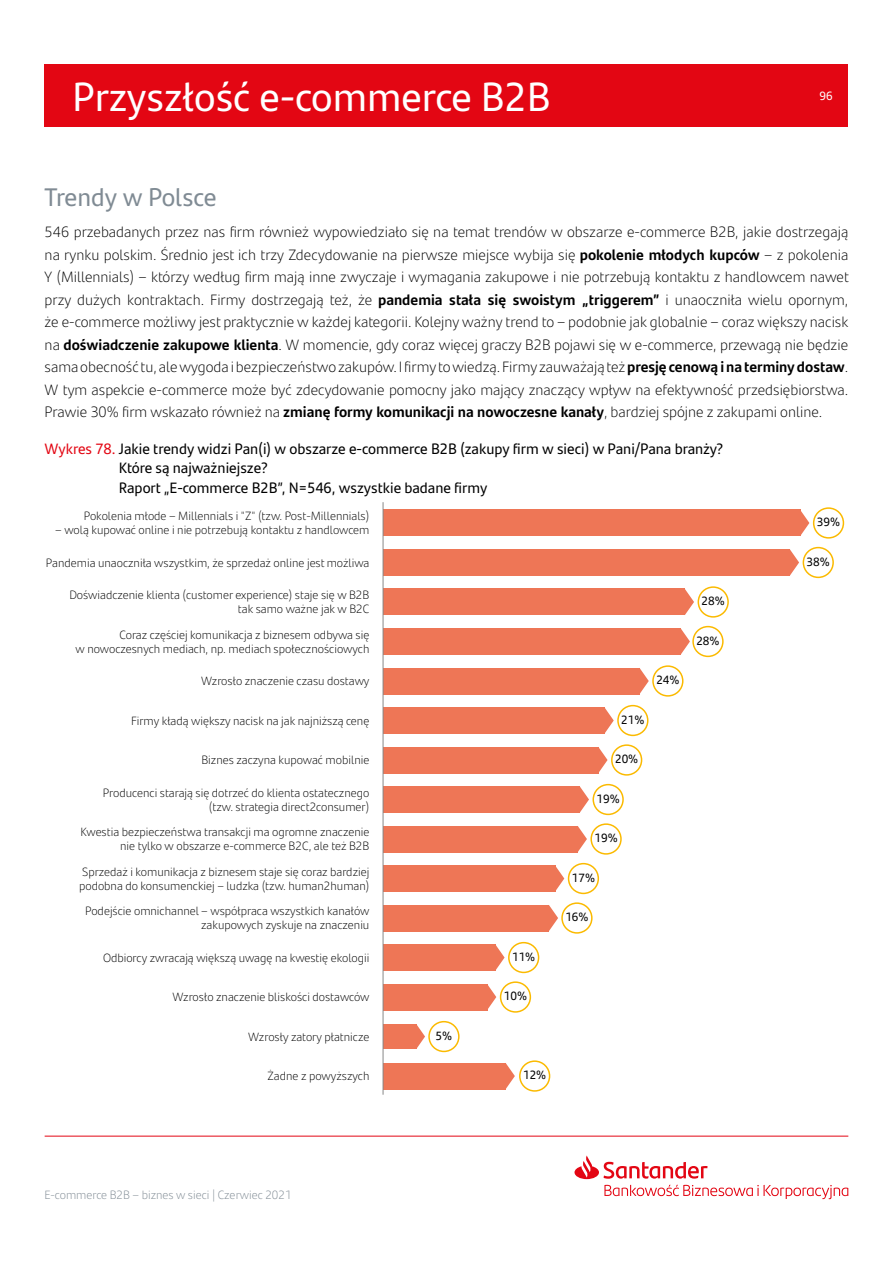
<style>
.page{position:relative;width:893px;height:1263px;background:#fff}
.page>*{position:absolute;margin:0;border:0;box-sizing:border-box;transform-origin:0 0}
.t1{font:40.5px "Santander Text";color:#fff}
.t2{font:25.5px "Santander Text";color:#808b94}
.t3{font:300 15px/22.5px "Santander Text";color:#000;text-align:justify}
.t4{font:15px/19.5px "Santander Text";color:#000}
.t5{font:300 12px/14.4px "Santander Text";color:#000;text-align:right}
.t6{font:12px "Santander Text";color:#000}
.t7{font:300 12px "Santander Text";color:#808b94}
.t8{font:12px "Santander Text";color:#fff}
.s1{font-weight:700}
.s2{color:#e30613}
</style>
<div class="page">
<div style="left:45px;top:64px;width:803px;height:62px;background:#e30613"></div>
<svg style="left:604px;top:1185px;width:244px;height:14px"></svg>
<svg style="left:574px;top:1155px;width:133px;height:24px"></svg>
<hr style="left:45px;top:1136px;width:803px;height:1px;background:#e30613">
<div style="left:383px;top:510px;width:417px;height:26px;background:#ee7656"></div>
<svg style="left:800px;top:510px;width:9px;height:26px"></svg>
<div style="left:383px;top:549px;width:407px;height:27px;background:#ee7656"></div>
<svg style="left:790px;top:549px;width:9px;height:27px"></svg>
<div style="left:383px;top:589px;width:302px;height:26px;background:#ee7656"></div>
<svg style="left:685px;top:589px;width:9px;height:26px"></svg>
<div style="left:383px;top:628px;width:298px;height:27px;background:#ee7656"></div>
<svg style="left:681px;top:629px;width:9px;height:25px"></svg>
<div style="left:383px;top:668px;width:256px;height:26px;background:#ee7656"></div>
<svg style="left:639px;top:668px;width:10px;height:26px"></svg>
<div style="left:383px;top:707px;width:221px;height:27px;background:#ee7656"></div>
<svg style="left:604px;top:707px;width:10px;height:27px"></svg>
<div style="left:383px;top:747px;width:215px;height:26px;background:#ee7656"></div>
<svg style="left:598px;top:747px;width:10px;height:26px"></svg>
<div style="left:383px;top:786px;width:197px;height:27px;background:#ee7656"></div>
<svg style="left:580px;top:787px;width:9px;height:25px"></svg>
<div style="left:383px;top:826px;width:195px;height:26px;background:#ee7656"></div>
<svg style="left:578px;top:826px;width:9px;height:26px"></svg>
<div style="left:383px;top:865px;width:172px;height:27px;background:#ee7656"></div>
<svg style="left:555px;top:865px;width:9px;height:27px"></svg>
<div style="left:383px;top:905px;width:166px;height:26px;background:#ee7656"></div>
<svg style="left:549px;top:905px;width:9px;height:26px"></svg>
<div style="left:383px;top:944px;width:112px;height:27px;background:#ee7656"></div>
<svg style="left:495px;top:944px;width:10px;height:27px"></svg>
<div style="left:383px;top:984px;width:104px;height:26px;background:#ee7656"></div>
<svg style="left:487px;top:984px;width:9px;height:26px"></svg>
<div style="left:383px;top:1024px;width:34px;height:25px;background:#ee7656"></div>
<svg style="left:417px;top:1025px;width:8px;height:23px"></svg>
<div style="left:383px;top:1063px;width:123px;height:26px;background:#ee7656"></div>
<svg style="left:506px;top:1063px;width:9px;height:26px"></svg>
<div style="left:519px;top:1060px;width:31px;height:32px;border:2px solid #fbba00;border-radius:50%"></div>
<div style="left:428px;top:1021px;width:32px;height:31px;border:2px solid #fbba00;border-radius:50%"></div>
<div style="left:500px;top:981px;width:31px;height:32px;border:2px solid #fbba00;border-radius:50%"></div>
<div style="left:508px;top:942px;width:31px;height:31px;border:2px solid #fbba00;border-radius:50%"></div>
<div style="left:561px;top:902px;width:32px;height:32px;border:2px solid #fbba00;border-radius:50%"></div>
<div style="left:568px;top:863px;width:31px;height:31px;border:2px solid #fbba00;border-radius:50%"></div>
<div style="left:590px;top:823px;width:32px;height:32px;border:2px solid #fbba00;border-radius:50%"></div>
<div style="left:592px;top:784px;width:32px;height:31px;border:2px solid #fbba00;border-radius:50%"></div>
<div style="left:611px;top:744px;width:31px;height:32px;border:2px solid #fbba00;border-radius:50%"></div>
<div style="left:617px;top:705px;width:31px;height:31px;border:2px solid #fbba00;border-radius:50%"></div>
<div style="left:652px;top:665px;width:31px;height:32px;border:2px solid #fbba00;border-radius:50%"></div>
<div style="left:692px;top:626px;width:32px;height:31px;border:2px solid #fbba00;border-radius:50%"></div>
<div style="left:698px;top:586px;width:31px;height:32px;border:2px solid #fbba00;border-radius:50%"></div>
<div style="left:803px;top:547px;width:31px;height:31px;border:2px solid #fbba00;border-radius:50%"></div>
<div style="left:813px;top:507px;width:31px;height:32px;border:2px solid #fbba00;border-radius:50%"></div>
<hr style="left:383px;top:503px;width:1px;height:591px;background:#878787">
<h1 class="t1" style="left:72px;top:66px;width:480px">Przyszłość e-commerce B2B</h1>
<p class="t8" style="left:819px;top:86px;width:15px">96</p>
<h2 class="t2" style="left:45px;top:178px;width:174px">Trendy w Polsce</h2>
<p class="t3" style="left:45px;top:220px;width:806px">546 przebadanych przez nas firm również wypowiedziało się na temat trendów w obszarze e-commerce B2B, jakie dostrzegają na rynku polskim. Średnio jest ich trzy Zdecydowanie na pierwsze miejsce wybija się <span class="s1">pokolenie młodych kupców</span> – z pokolenia Y (Millennials) – którzy według firm mają inne zwyczaje i wymagania zakupowe i nie potrzebują kontaktu z handlowcem nawet przy dużych kontraktach. Firmy dostrzegają też, że <span class="s1">pandemia stała się swoistym „triggerem”</span> i unaoczniła wielu opornym, że e-commerce możliwy jest praktycznie w każdej kategorii. Kolejny ważny trend to – podobnie jak globalnie – coraz większy nacisk na <span class="s1">doświadczenie zakupowe klienta</span>. W momencie, gdy coraz więcej graczy B2B pojawi się w e-commerce, przewagą nie będzie sama obecność tu, ale wygoda i bezpieczeństwo zakupów. I firmy to wiedzą. Firmy zauważają też <span class="s1">presję cenową i na terminy dostaw</span>.<br>W tym aspekcie e-commerce może być zdecydowanie pomocny jako mający znaczący wpływ na efektywność przedsiębiorstwa.<br>Prawie 30% firm wskazało również na <span class="s1">zmianę formy komunikacji na nowoczesne kanały</span>, bardziej spójne z zakupami online.</p>
<p class="t4" style="left:119px;top:438px;width:606px;text-indent:-74px"><span class="s2">Wykres 78.</span> Jakie trendy widzi Pan(i) w obszarze e-commerce B2B (zakupy firm w sieci) w Pani/Pana branży?<br>Które są najważniejsze?<br>Raport „E-commerce B2B”, N=546, wszystkie badane firmy</p>
<p class="t5" style="left:84px;top:508px;width:287px">Pokolenia młode – Millennials i "Z" (tzw. Post-Millennials)</p>
<p class="t5" style="left:55px;top:522px;width:316px">– wolą kupować online i nie potrzebują kontaktu z handlowcem</p>
<p class="t5" style="left:46px;top:555px;width:325px">Pandemia unaoczniła wszystkim, że sprzedaż online jest możliwa</p>
<p class="t5" style="left:69px;top:587px;width:302px">Doświadczenie klienta (customer experience) staje się w B2B tak samo ważne jak w B2C</p>
<p class="t5" style="left:76px;top:626px;width:295px">Coraz częściej komunikacja z biznesem odbywa się<br>w nowoczesnych mediach, np. mediach społecznościowych</p>
<p class="t5" style="left:201px;top:673px;width:170px">Wzrosło znaczenie czasu dostawy</p>
<p class="t5" style="left:131px;top:713px;width:240px">Firmy kładą większy nacisk na jak najniższą cenę</p>
<p class="t5" style="left:201px;top:752px;width:169px">Biznes zaczyna kupować mobilnie</p>
<p class="t5" style="left:103px;top:784px;width:268px">Producenci starają się dotrzeć do klienta ostatecznego (tzw. strategia direct2consumer)</p>
<p class="t5" style="left:80px;top:824px;width:291px">Kwestia bezpieczeństwa transakcji ma ogromne znaczenie nie tylko w obszarze e-commerce B2C, ale też B2B</p>
<p class="t5" style="left:79px;top:864px;width:292px;text-align:left">Sprzedaż i komunikacja z biznesem staje się coraz bardziej podobna do konsumenckiej – ludzka (tzw. human2human)</p>
<p class="t5" style="left:85px;top:903px;width:286px">Podejście omnichannel – współpraca wszystkich kanałów zakupowych zyskuje na znaczeniu</p>
<p class="t5" style="left:103px;top:950px;width:268px">Odbiorcy zwracają większą uwagę na kwestię ekologii</p>
<p class="t5" style="left:173px;top:989px;width:198px">Wzrosło znaczenie bliskości dostawców</p>
<p class="t5" style="left:248px;top:1029px;width:123px">Wzrosły zatory płatnicze</p>
<p class="t5" style="left:268px;top:1068px;width:103px">Żadne z powyższych</p>
<p class="t7" style="left:45px;top:1186px;width:249px">E-commerce B2B – biznes w sieci | Czerwiec 2021</p>
<p class="t6" style="left:436px;top:1026px;width:18px">5%</p>
<p class="t6" style="left:512px;top:947px;width:25px">11%</p>
<p class="t6" style="left:504px;top:987px;width:25px">10%</p>
<p class="t6" style="left:621px;top:710px;width:25px">21%</p>
<p class="t6" style="left:615px;top:750px;width:25px">20%</p>
<p class="t6" style="left:596px;top:789px;width:25px">19%</p>
<p class="t6" style="left:594px;top:829px;width:25px">19%</p>
<p class="t6" style="left:572px;top:868px;width:25px">17%</p>
<p class="t6" style="left:565px;top:908px;width:25px">16%</p>
<p class="t6" style="left:656px;top:671px;width:25px">24%</p>
<p class="t6" style="left:702px;top:592px;width:25px">28%</p>
<p class="t6" style="left:696px;top:631px;width:25px">28%</p>
<p class="t6" style="left:523px;top:1066px;width:25px">12%</p>
<p class="t6" style="left:817px;top:513px;width:25px">39%</p>
<p class="t6" style="left:807px;top:552px;width:25px">38%</p>
</div>
